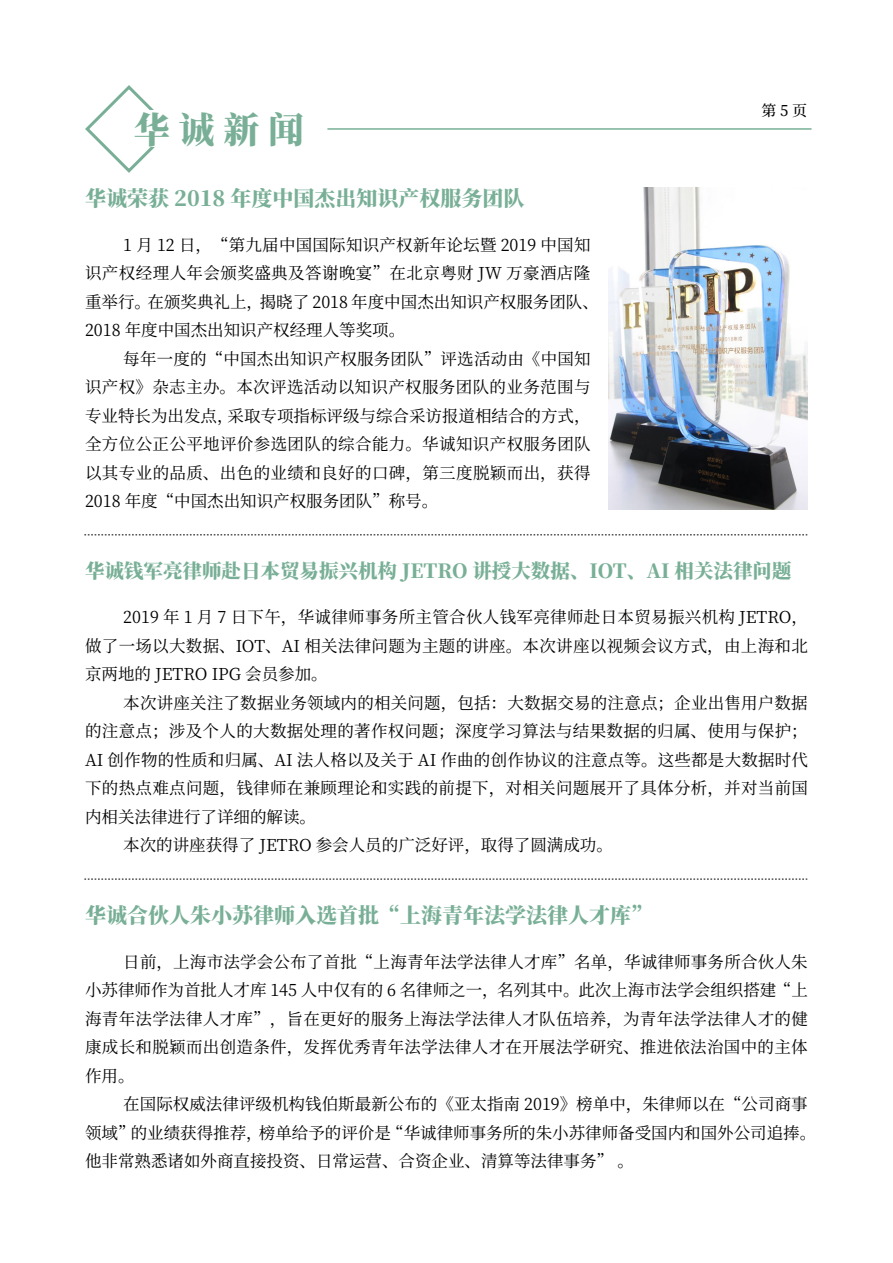
<style>
.page{position:relative;width:893px;height:1263px;background:#fff}
.page>*{position:absolute;margin:0;border:0;box-sizing:border-box;transform-origin:0 0}
.t1{font:800 36px "Source Han Serif CN";color:#78af96}
.t2{font:800 21px "Source Han Serif CN";color:#78af96}
.t3{font:800 19.5px "Source Han Serif CN";color:#78af96}
.t4{font:16.5px/28.5px "Source Han Serif CN";letter-spacing:.015em;color:#000;text-align:justify}
.t5{font:500 15px "Source Han Serif CN";color:#000}
</style>
<div class="page">
<svg style="left:85px;top:85px;width:70px;height:88px"></svg>
<hr style="left:327px;top:128px;width:484px;height:2px;background:#78af96">
<div style="left:134px;top:111px;width:170px;height:36px;background:#fff"></div>
<svg style="left:84px;top:535px;width:723px;height:1px"></svg>
<svg style="left:84px;top:879px;width:723px;height:1px"></svg>
<img style="left:608px;top:188px;width:199px;height:321px">
<h1 class="t1" style="left:134px;top:109px;width:172px">华 诚 新 闻</h1>
<p class="t2" style="left:85px;top:187px;width:441px">华诚荣获 2018 年度中国杰出知识产权服务团队</p>
<p class="t4" style="left:85px;top:231px;width:515px;text-align:left;text-indent:38px">1 月 12 日，“第九届中国国际知识产权新年论坛暨 2019 中国知识产权经理人年会颁奖盛典及答谢晚宴”在北京粤财 JW 万豪酒店隆重举行。在颁奖典礼上，揭晓了 2018 年度中国杰出知识产权服务团队、2018 年度中国杰出知识产权经理人等奖项。</p>
<p class="t4" style="left:85px;top:345px;width:507px;text-indent:38px">每年一度的“中国杰出知识产权服务团队”评选活动由《中国知识产权》杂志主办。本次评选活动以知识产权服务团队的业务范围与专业特长为出发点，采取专项指标评级与综合采访报道相结合的方式，全方位公正公平地评价参选团队的综合能力。华诚知识产权服务团队以其专业的品质、出色的业绩和良好的口碑，第三度脱颖而出，获得2018 年度“中国杰出知识产权服务团队”称号。</p>
<p class="t5" style="left:762px;top:102px;width:47px">第5页</p>
<p class="t3" style="left:85px;top:560px;width:708px">华诚钱军亮律师赴日本贸易振兴机构 JETRO 讲授大数据、IOT、AI 相关法律问题</p>
<p class="t4" style="left:85px;top:603px;width:724px;text-indent:38px">2019 年 1 月 7 日下午，华诚律师事务所主管合伙人钱军亮律师赴日本贸易振兴机构 JETRO，做了一场以大数据、IOT、AI 相关法律问题为主题的讲座。本次讲座以视频会议方式，由上海和北京两地的 JETRO IPG 会员参加。</p>
<p class="t4" style="left:123px;top:689px;width:686px">本次讲座关注了数据业务领域内的相关问题，包括：大数据交易的注意点；企业出售用户数据</p>
<p class="t4" style="left:85px;top:717px;width:724px">的注意点；涉及个人的大数据处理的著作权问题；深度学习算法与结果数据的归属、使用与保护；</p>
<p class="t4" style="left:85px;top:746px;width:725px">AI 创作物的性质和归属、AI 法人格以及关于 AI 作曲的创作协议的注意点等。这些都是大数据时代</p>
<p class="t4" style="left:85px;top:774px;width:725px">下的热点难点问题，钱律师在兼顾理论和实践的前提下，对相关问题展开了具体分析，并对当前国</p>
<p class="t4" style="left:85px;top:803px;width:232px">内相关法律进行了详细的解读。</p>
<p class="t4" style="left:123px;top:831px;width:491px">本次的讲座获得了 JETRO 参会人员的广泛好评，取得了圆满成功。</p>
<p class="t2" style="left:85px;top:904px;width:568px">华诚合伙人朱小苏律师入选首批“上海青年法学法律人才库”</p>
<p class="t4" style="left:85px;top:948px;width:724px;text-indent:38px">日前，上海市法学会公布了首批“上海青年法学法律人才库”名单，华诚律师事务所合伙人朱小苏律师作为首批人才库 145 人中仅有的 6 名律师之一，名列其中。此次上海市法学会组织搭建“上海青年法学法律人才库”，旨在更好的服务上海法学法律人才队伍培养，为青年法学法律人才的健康成长和脱颖而出创造条件，发挥优秀青年法学法律人才在开展法学研究、推进依法治国中的主体作用。</p>
<p class="t4" style="left:85px;top:1090px;width:733px;text-align:left;text-indent:38px">在国际权威法律评级机构钱伯斯最新公布的《亚太指南 2019》榜单中，朱律师以在“公司商事领域”的业绩获得推荐，榜单给予的评价是“华诚律师事务所的朱小苏律师备受国内和国外公司追捧。他非常熟悉诸如外商直接投资、日常运营、合资企业、清算等法律事务” 。</p>
</div>
